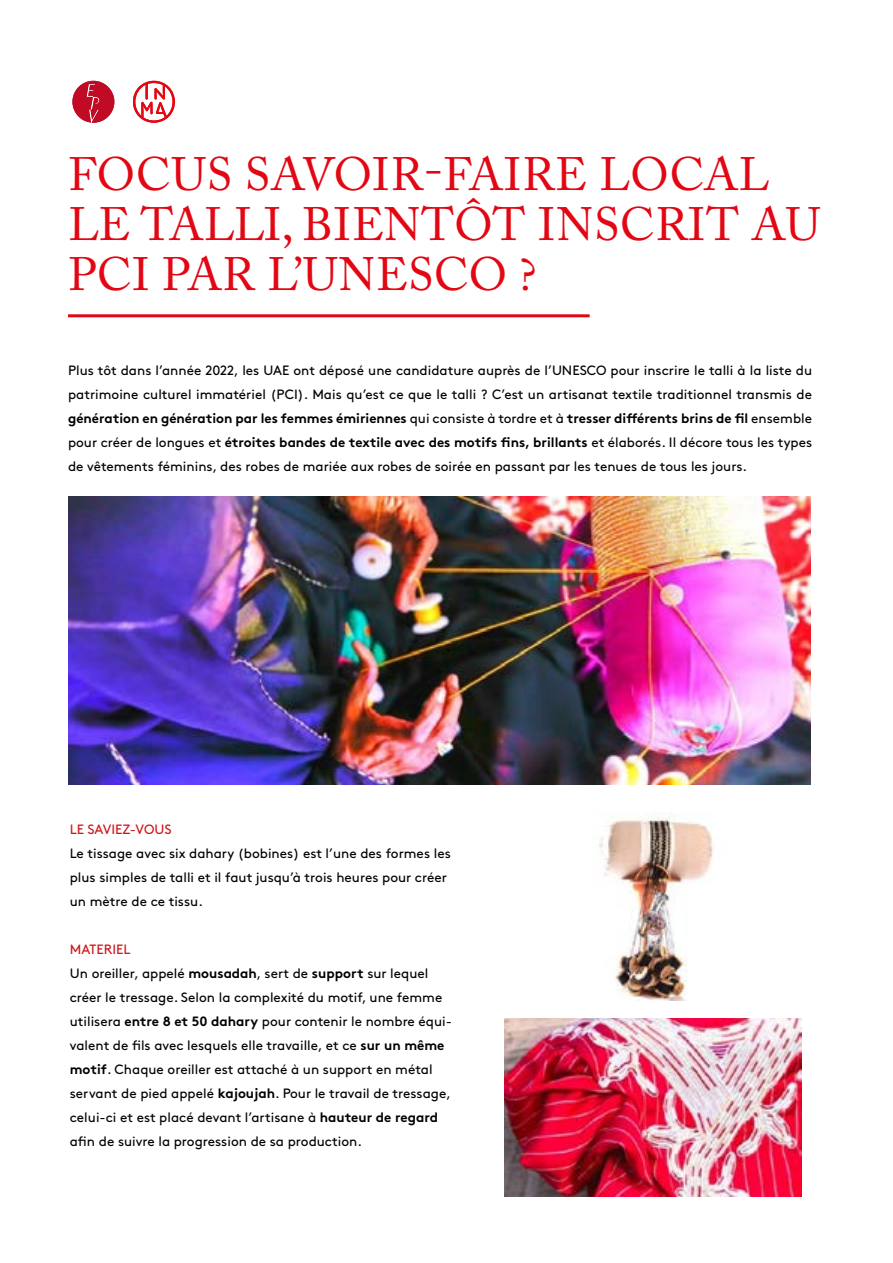
<style>
.page{position:relative;width:893px;height:1263px;background:#fff}
.page>*{position:absolute;margin:0;border:0;box-sizing:border-box;transform-origin:0 0}
.t1{font:46.5px/49.5px "Adobe Caslon Pro";letter-spacing:.015em;color:#e30613}
.t2{font:13.5px/24px "Brown Std";color:#000}
.t3{font:13.5px "Brown Std";color:#cd1719}
.s1{font-weight:700}
.s2{color:#cd1719}
</style>
<div class="page">
<hr style="left:68px;top:314px;width:522px;height:3px;background:#e30613">
<svg style="left:133px;top:81px;width:42px;height:42px"></svg>
<svg style="left:72px;top:81px;width:42px;height:42px"></svg>
<img style="left:68px;top:497px;width:742px;height:287px">
<img style="left:599px;top:812px;width:114px;height:188px">
<img style="left:504px;top:1018px;width:298px;height:178px">
<h1 class="t1" style="left:68px;top:150px;width:754px">FOCUS SAVOIR-FAIRE LOCAL<br>LE TALLI, BIENTÔT INSCRIT AU<br>PCI PAR L’UNESCO ?</h1>
<p class="t2" style="left:68px;top:359px;width:746px;text-align:justify">Plus tôt dans l’année 2022, les UAE ont déposé une candidature auprès de l’UNESCO pour inscrire le talli à la liste du patrimoine culturel immatériel (PCI). Mais qu’est ce que le talli ? C’est un artisanat textile traditionnel transmis de <span class="s1">génération en génération par les femmes émiriennes</span> qui consiste à tordre et à <span class="s1">tresser différents brins de fil</span> ensemble pour créer de longues et <span class="s1">étroites bandes de textile avec des motifs fins, brillants</span> et élaborés. Il décore tous les types de vêtements féminins, des robes de mariée aux robes de soirée en passant par les tenues de tous les jours.</p>
<p class="t3" style="left:70px;top:821px;width:103px">LE SAVIEZ-VOUS</p>
<p class="t2" style="left:70px;top:841px;width:383px">Le tissage avec six dahary (bobines) est l’une des formes les plus simples de talli et il faut jusqu’à trois heures pour créer un mètre de ce tissu.</p>
<p class="t2" style="left:70px;top:937px;width:384px"><span class="s2">MATERIEL<br></span>Un oreiller, appelé <span class="s1">mousadah</span>, sert de <span class="s1">support</span> sur lequel créer le tressage. Selon la complexité du motif, une femme utilisera <span class="s1">entre 8 et 50 dahary</span> pour contenir le nombre équi&shy;valent de fils avec lesquels elle travaille, et ce <span class="s1">sur un même motif</span>. Chaque oreiller est attaché à un support en métal servant de pied appelé <span class="s1">kajoujah</span>. Pour le travail de tressage, celui-ci et est placé devant l’artisane à <span class="s1">hauteur de regard </span>afin de suivre la progression de sa production.</p>
</div>
